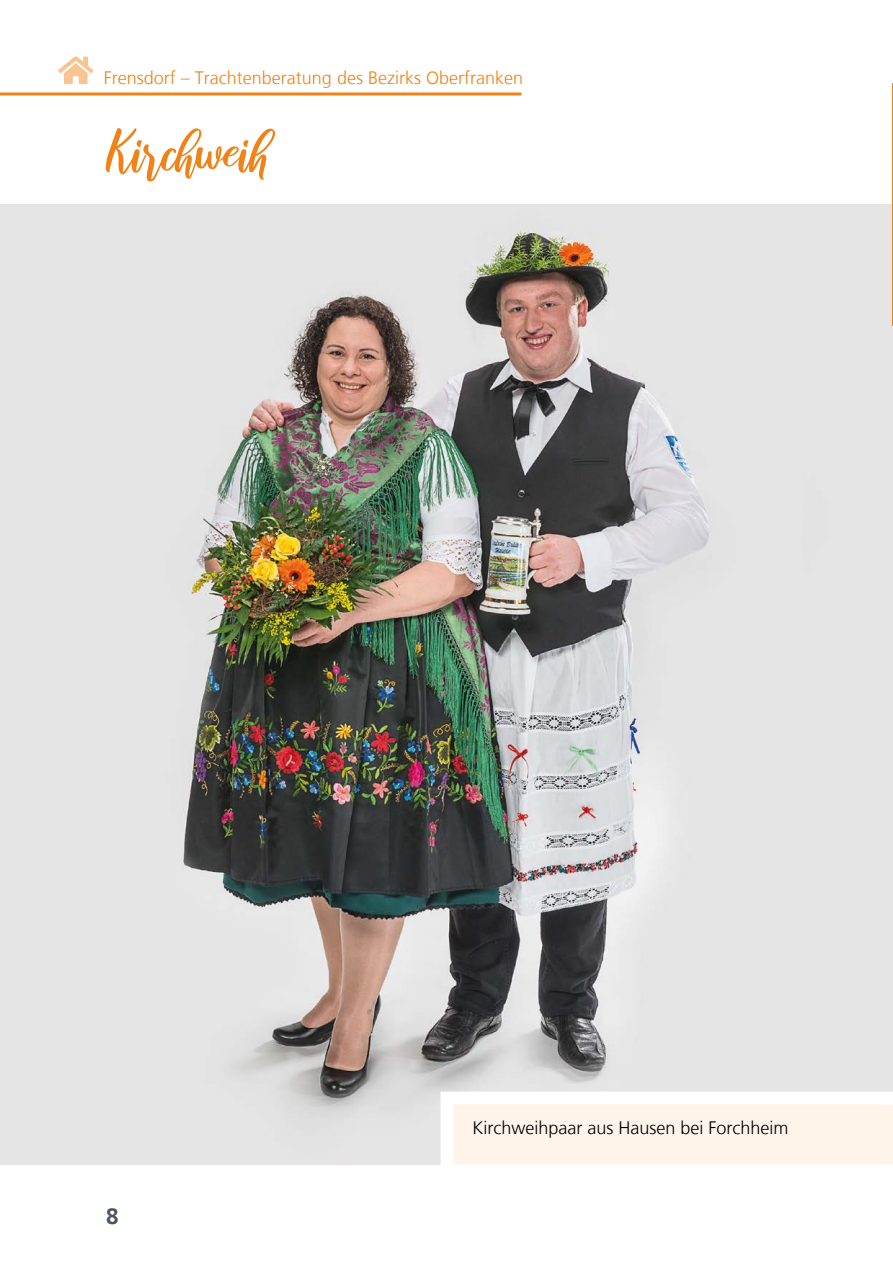
<style>
.page{position:relative;width:893px;height:1263px;background:#fff}
.page>*{position:absolute;margin:0;border:0;box-sizing:border-box;transform-origin:0 0}
.id8440{font:57px "raustila";color:#f08218}
.t1{font:700 22.5px "Frutiger LT";color:#4c5661}
.t2{font:300 18px "Frutiger LT";color:#f08218}
.t3{font:300 18px "Frutiger LT";color:#000}
</style>
<div class="page">
<img style="left:0;top:204px;width:893px;height:960px">
<svg style="left:434px;top:1085px;width:459px;height:80px"></svg>
<hr style="left:0;top:92px;width:521px;height:3px;background:#f08218">
<svg style="left:58px;top:57px;width:35px;height:27px"></svg>
<p class="t2" style="left:104px;top:68px;width:421px">Frensdorf – Trachtenberatung des Bezirks Oberfranken</p>
<h1 class="id8440" style="left:107px;top:121px;width:165px">Kirchweih</h1>
<p class="t1" style="left:106px;top:1203px;width:14px">8</p>
<p class="t3" style="left:472px;top:1118px;width:318px">Kirchweihpaar aus Hausen bei Forchheim</p>
</div>
